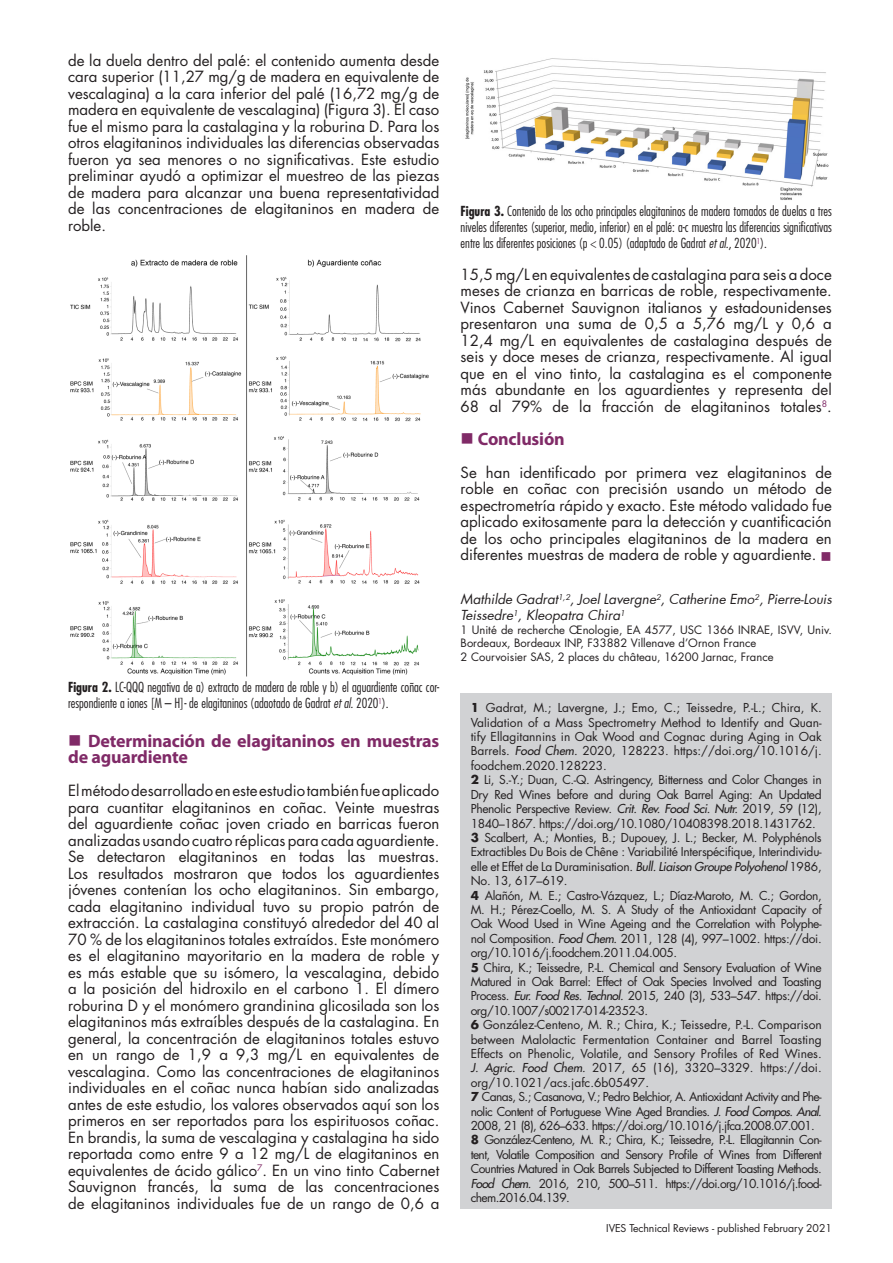
<style>
.page{position:relative;width:893px;height:1263px;background:#fff}
.page>*{position:absolute;margin:0;border:0;box-sizing:border-box;transform-origin:0 0}
.t1{font:700 18px/16.5px "Myriad Pro";letter-spacing:-.01em;color:#802a67}
.t2{font:15px/16.5px "Futura";color:#231f20;text-align:justify}
.t3{font:300 condensed 13.5px/16.2px "Futura";color:#231f20}
.t4{font:italic 13.5px/16.2px "Futura";color:#231f20}
.t5{font:12px/14.4px "Futura";letter-spacing:-.03em;color:#231f20;text-align:justify}
.t6{font:11.25px/13.5px "Futura";color:#231f20}
.t7{font:10.5px "Futura";letter-spacing:-.01em;color:#231f20}
.s1{font-weight:700}
.s2{font-style:italic}
.s3{color:#802a67}
</style>
<div class="page">
<div style="left:461px;top:693px;width:371px;height:516px;background:#d1d2d4"></div>
<img style="left:70px;top:255px;width:359px;height:422px">
<img style="left:465px;top:58px;width:364px;height:142px">
<p class="t2" style="left:68px;top:52px;width:373px">de la duela dentro del palé: el contenido aumenta desde cara superior (11,27 mg/g de madera en equivalente de vescalagina) a la cara inferior del palé (16,72 mg/g de madera en equivalente de vescalagina) (Figura 3). El caso fue el mismo para la castalagina y la roburina D. Para los otros elagitaninos individuales las diferencias observadas fueron ya sea menores o no significativas. Este estudio preliminar ayudó a optimizar el muestreo de las piezas de madera para alcanzar una buena representatividad de las concentraciones de elagitaninos en madera de roble.</p>
<p class="t3" style="left:68px;top:679px;width:373px"><span class="s1">Figura 2.</span> LC-QQQ negativa de a) extracto de madera de roble y b) el aguardiente coñac cor&shy;respondiente a iones [M – H]- de elagitaninos (adaotado de Gadrat <span class="s2">et al.</span> 2020<sup>1</sup>).</p>
<p class="t1" style="left:68px;top:732px;width:373px">■ Determinación de elagitaninos en muestras de aguardiente</p>
<p class="t2" style="left:68px;top:782px;width:373px">El método desarrollado en este estudio también fue aplicado para cuantitar elagitaninos en coñac. Veinte muestras del aguardiente coñac joven criado en barricas fueron analizadas usando cuatro réplicas para cada aguardiente.<br>Se detectaron elagitaninos en todas las muestras.</p>
<p class="t2" style="left:68px;top:865px;width:373px">Los resultados mostraron que todos los aguardientes jóvenes contenían los ocho elagitaninos. Sin embargo, cada elagitanino individual tuvo su propio patrón de extracción. La castalagina constituyó alrededor del 40 al 70 % de los elagitaninos totales extraídos. Este monómero es el elagitanino mayoritario en la madera de roble y es más estable que su isómero, la vescalagina, debido a la posición del hidroxilo en el carbono 1. El dímero roburina D y el monómero grandinina glicosilada son los elagitaninos más extraíbles después de la castalagina. En general, la concentración de elagitaninos totales estuvo en un rango de 1,9 a 9,3 mg/L en equivalentes de vescalagina. Como las concentraciones de elagitaninos individuales en el coñac nunca habían sido analizadas antes de este estudio, los valores observados aquí son los primeros en ser reportados para los espirituosos coñac.<br>En brandis, la suma de vescalagina y castalagina ha sido reportada como entre 9 a 12 mg/L de elagitaninos en equivalentes de ácido gálico<sup>7</sup>. En un vino tinto Cabernet Sauvignon francés, la suma de las concentraciones de elagitaninos individuales fue de un rango de 0,6 a</p>
<p class="t3" style="left:461px;top:202px;width:373px;text-align:justify"><span class="s1">Figura 3.</span> Contenido de los ocho principales elagitaninos de madera tomados de duelas a tres niveles diferentes (superior, medio, inferior) en el palé: a-c muestra las diferencias significativas entre las diferentes posiciones (p &lt; 0.05) (adaptado de Gadrat <span class="s2">et al.</span>, 2020<sup>1</sup>).</p>
<p class="t2" style="left:461px;top:266px;width:373px">15,5 mg/L en equivalentes de castalagina para seis a doce meses de crianza en barricas de roble, respectivamente.<br>Vinos Cabernet Sauvignon italianos y estadounidenses presentaron una suma de 0,5 a 5,76 mg/L y 0,6 a 12,4 mg/L en equivalentes de castalagina después de seis y doce meses de crianza, respectivamente. Al igual que en el vino tinto, la castalagina es el componente más abundante en los aguardientes y representa del 68 al 79% de la fracción de elagitaninos totales<sup>8</sup>.</p>
<p class="t1" style="left:461px;top:430px;width:106px">■ Conclusión</p>
<p class="t2" style="left:461px;top:464px;width:373px">Se han identificado por primera vez elagitaninos de roble en coñac con precisión usando un método de espectrometría rápido y exacto. Este método validado fue aplicado exitosamente para la detección y cuantificación de los ocho principales elagitaninos de la madera en diferentes muestras de madera de roble y aguardiente. <span class="s3">■</span></p>
<p class="t4" style="left:461px;top:591px;width:373px">Mathilde Gadrat<sup>1,2</sup>, Joel Lavergne<sup>2</sup>, Catherine Emo<sup>2</sup>, Pierre-Louis<br>Teissedre<sup>1</sup>, Kleopatra Chira<sup>1</sup></p>
<p class="t6" style="left:461px;top:623px;width:373px">1 Unité de recherche Œnologie, EA 4577, USC 1366 INRAE, ISVV, Univ.<br>Bordeaux, Bordeaux INP, F33882 Villenave d’Ornon France</p>
<p class="t6" style="left:461px;top:650px;width:314px">2 Courvoisier SAS, 2 places du château, 16200 Jarnac, France</p>
<p class="t5" style="left:471px;top:700px;width:352px"><span class="s1">1</span> Gadrat, M.; Lavergne, J.; Emo, C.; Teissedre, P.-L.; Chira, K.<br>Validation of a Mass Spectrometry Method to Identify and Quan&shy;tify Ellagitannins in Oak Wood and Cognac during Aging in Oak Barrels. <span class="s2">Food Chem.</span> 2020, 128223. https://doi.org/10.1016/j. foodchem.2020.128223.</p>
<p class="t5" style="left:471px;top:772px;width:353px"><span class="s1">2</span> Li, S.-Y.; Duan, C.-Q. Astringency, Bitterness and Color Changes in Dry Red Wines before and during Oak Barrel Aging: An Updated Phenolic Perspective Review. <span class="s2">Crit. Rev. Food Sci. Nutr.</span> 2019, 59 (12), 1840–1867. https://doi.org/10.1080/10408398.2018.1431762.</p>
<p class="t5" style="left:471px;top:830px;width:352px"><span class="s1">3</span> Scalbert, A.; Monties, B.; Dupouey, J. L.; Becker, M. Polyphénols Extractibles Du Bois de Chêne : Variabilité Interspécifique, Interindividu&shy;elle et Effet de La Duraminisation. <span class="s2">Bull. Liaison Groupe Polyohenol</span> 1986, No. 13, 617–619.</p>
<p class="t5" style="left:471px;top:888px;width:352px"><span class="s1">4</span> Alañón, M. E.; Castro-Vázquez, L.; Díaz-Maroto, M. C.; Gordon, M. H.; Pérez-Coello, M. S. A Study of the Antioxidant Capacity of Oak Wood Used in Wine Ageing and the Correlation with Polyphe&shy;nol Composition. <span class="s2">Food Chem.</span> 2011, 128 (4), 997–1002. https://doi. org/10.1016/j.foodchem.2011.04.005.</p>
<p class="t5" style="left:471px;top:960px;width:352px"><span class="s1">5</span> Chira, K.; Teissedre, P.-L. Chemical and Sensory Evaluation of Wine Matured in Oak Barrel: Effect of Oak Species Involved and Toasting Process. <span class="s2">Eur. Food Res. Technol.</span> 2015, 240 (3), 533–547. https://doi. org/10.1007/s00217-014-2352-3.</p>
<p class="t5" style="left:471px;top:1017px;width:353px"><span class="s1">6</span> González-Centeno, M. R.; Chira, K.; Teissedre, P.-L. Comparison between Malolactic Fermentation Container and Barrel Toasting Effects on Phenolic, Volatile, and Sensory Profiles of Red Wines.<br><span class="s2">J. Agric. Food Chem.</span> 2017, 65 (16), 3320–3329. https://doi. org/10.1021/acs.jafc.6b05497.</p>
<p class="t5" style="left:471px;top:1089px;width:352px"><span class="s1">7</span> Canas, S.; Casanova, V.; Pedro Belchior, A. Antioxidant Activity and Phe&shy;nolic Content of Portuguese Wine Aged Brandies. <span class="s2">J. Food Compos. Anal.<br></span>2008, 21 (8), 626–633. https://doi.org/10.1016/j.jfca.2008.07.001.</p>
<p class="t5" style="left:471px;top:1132px;width:352px"><span class="s1">8</span> González-Centeno, M. R.; Chira, K.; Teissedre, P.-L. Ellagitannin Con&shy;tent, Volatile Composition and Sensory Profile of Wines from Different Countries Matured in Oak Barrels Subjected to Different Toasting Methods.<br><span class="s2">Food Chem.</span> 2016, 210, 500–511. https://doi.org/10.1016/j.food&shy;chem.2016.04.139.</p>
<p class="t7" style="left:606px;top:1221px;width:227px">IVES Technical Reviews - published February 2021</p>
</div>
